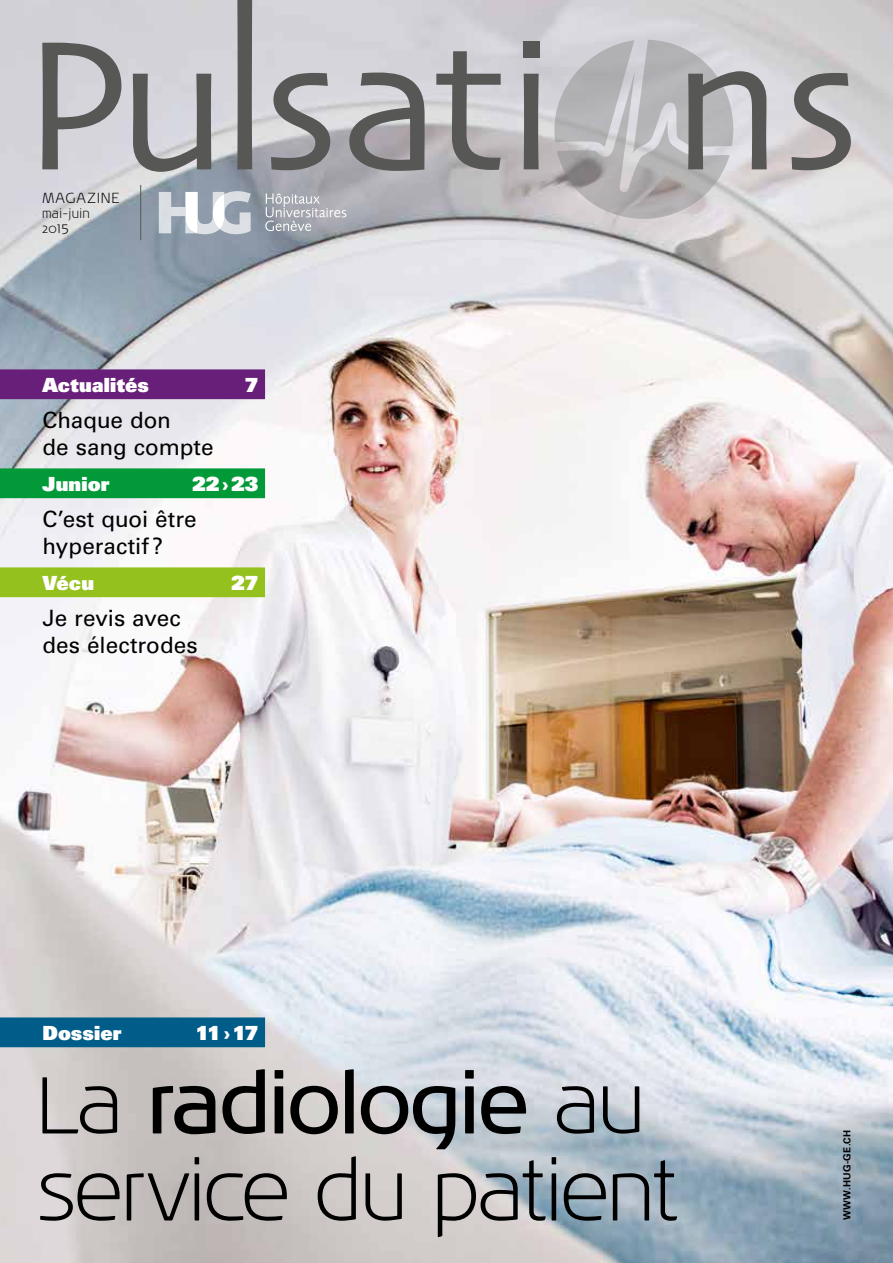
<style>
.page{position:relative;width:893px;height:1263px;background:#fff}
.page>*{position:absolute;margin:0;border:0;box-sizing:border-box;transform-origin:0 0}
.t1{font:300 82.5px/87px "Noa LT Std";letter-spacing:-.035em;color:#000}
.t2{font:22.5px/27px "Univers LT Std";color:#000}
.t3{font:19.5px "Univers LT Std X Black";letter-spacing:.01em;color:#fff}
.t4{font:300 15px "Noa LT Std";letter-spacing:.055em;color:#000}
.t5{font:300 12.75px/15px "Noa LT Std";letter-spacing:.03em;color:#000}
.t6{font:700 9.75px "Univers LT Std";letter-spacing:.03em;color:#000}
.s1{font-size:15px}
.s2{font-family:"Univers LT Std";font-weight:900}
.s3{font-weight:400}
</style>
<div class="page">
<img style="left:0;top:0;width:893px;height:1263px">
<div style="left:0;top:369px;width:265px;height:30px;background:#671f79"></div>
<div style="left:0;top:468px;width:265px;height:30px;background:#029939"></div>
<div style="left:0;top:567px;width:265px;height:30px;background:#95c11f"></div>
<div style="left:0;top:1017px;width:265px;height:30px;background:#005d89"></div>
<svg style="left:554px;top:172px;width:179px;height:47px;background:#bbb6b8"></svg>
<hr style="left:140px;top:185px;width:1px;height:55px;background:#575756">
<svg style="left:42px;top:0;width:809px;height:172px;background:#b7b6b9"></svg>
<svg style="left:265px;top:193px;width:81px;height:38px;background:#b0b2ba"></svg>
<svg style="left:159px;top:191px;width:92px;height:43px"></svg>
<p class="t4" style="left:42px;top:189px;width:79px">MAGAZINE</p>
<p class="t5" style="left:42px;top:206px;width:49px">mai-juin<br>20<span class="s1">15</span></p>
<p class="t3" style="left:43px;top:372px;width:108px">Actualités</p>
<p class="t3" style="left:245px;top:372px;width:15px">7</p>
<p class="t2" style="left:43px;top:407px;width:173px">Chaque don<br>de sang compte</p>
<p class="t3" style="left:43px;top:471px;width:69px">Junior</p>
<p class="t3" style="left:192px;top:471px;width:68px">22<span class="s2">›</span>23</p>
<p class="t2" style="left:43px;top:506px;width:156px">C’est quoi être hyperactif ?</p>
<p class="t3" style="left:43px;top:570px;width:53px">Vécu</p>
<p class="t3" style="left:231px;top:570px;width:29px">27</p>
<p class="t2" style="left:43px;top:605px;width:157px">Je revis avec des électrodes</p>
<p class="t3" style="left:43px;top:1020px;width:81px">Dossier</p>
<p class="t3" style="left:196px;top:1020px;width:64px">11<span class="s2">›</span>17</p>
<h1 class="t1" style="left:36px;top:1064px;width:646px">La <span class="s3">radiologie</span> au service du patient</h1>
<p class="t6" style="left:841px;top:1220px;width:92px;rotate:-90deg">WWW.HUG-GE.CH</p>
</div>
